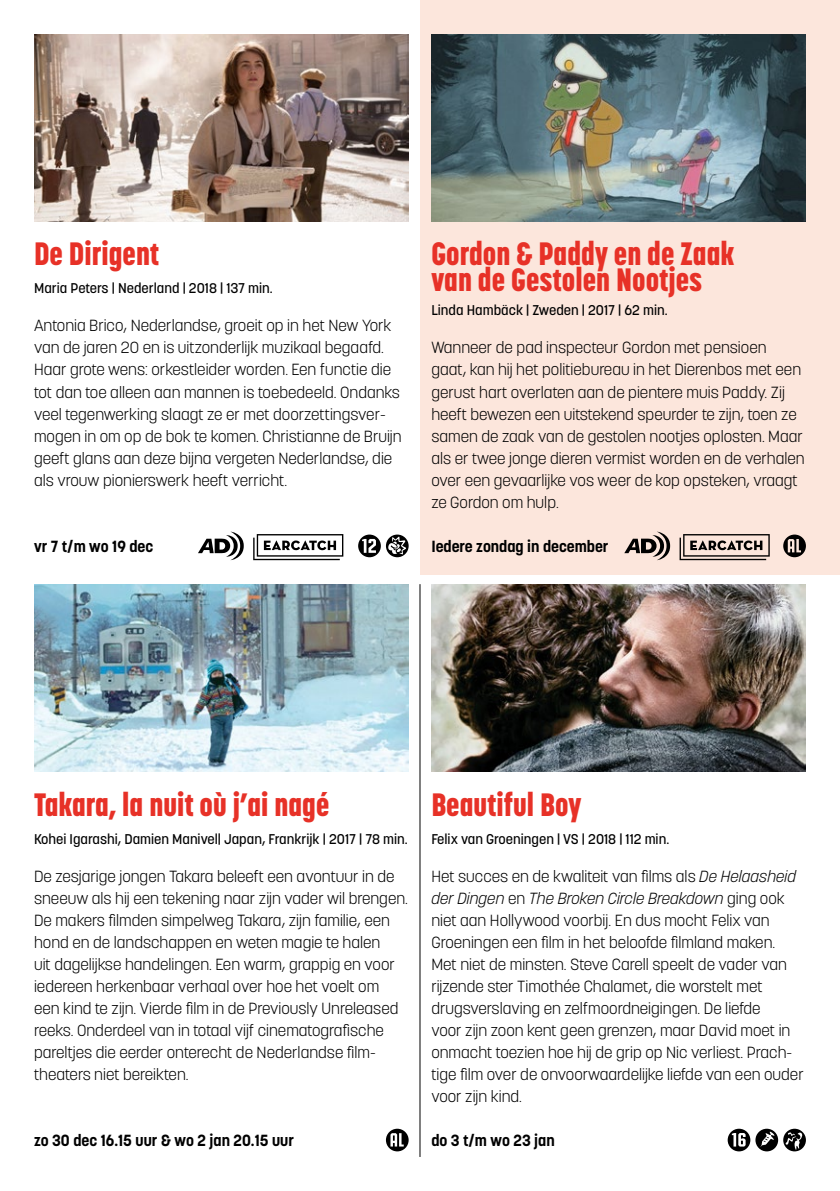
<style>
.page{position:relative;width:840px;height:1191px;background:#fff}
.page>*{position:absolute;margin:0;border:0;box-sizing:border-box;transform-origin:0 0}
.t1{font:800 32px/26px "Korolev Condensed";color:#e73127}
.t2{font:300 16px/22px "Korolev";color:#000}
.t3{font:700 16px "Korolev";color:#000}
.t4{font:500 14px "Korolev";color:#000}
.s1{font-style:italic}
</style>
<div class="page">
<hr style="left:419px;top:584px;width:1px;height:573px;background:#000">
<div style="left:420px;top:0;width:419px;height:574px;background:#fce6dc"></div>
<img style="left:34px;top:584px;width:374px;height:187px">
<img style="left:431px;top:584px;width:374px;height:187px">
<img style="left:34px;top:34px;width:374px;height:187px">
<img style="left:431px;top:34px;width:374px;height:187px">
<svg style="left:386px;top:1128px;width:22px;height:23px"></svg>
<svg style="left:783px;top:534px;width:22px;height:23px"></svg>
<svg style="left:358px;top:534px;width:22px;height:23px"></svg>
<svg style="left:386px;top:534px;width:22px;height:23px"></svg>
<svg style="left:727px;top:1128px;width:78px;height:23px"></svg>
<svg style="left:253px;top:534px;width:90px;height:26px"></svg>
<svg style="left:198px;top:531px;width:45px;height:29px"></svg>
<svg style="left:679px;top:534px;width:90px;height:26px"></svg>
<svg style="left:624px;top:531px;width:45px;height:29px"></svg>
<h1 class="t1" style="left:34px;top:241px;width:127px">De Dirigent</h1>
<p class="t4" style="left:34px;top:280px;width:240px">Maria Peters | Nederland | 2018 | 137 min.</p>
<p class="t2" style="left:34px;top:315px;width:369px">Antonia Brico, Nederlandse, groeit op in het New York van de jaren 20 en is uitzonderlijk muzikaal begaafd.<br>Haar grote wens: orkestleider worden. Een functie die tot dan toe alleen aan mannen is toebedeeld. Ondanks veel tegenwerking slaagt ze er met doorzettingsver&shy;mogen in om op de bok te komen. Christianne de Bruijn geeft glans aan deze bijna vergeten Nederlandse, die als vrouw pionierswerk heeft verricht.</p>
<p class="t3" style="left:34px;top:536px;width:121px">vr 7 t/m wo 19 dec</p>
<h1 class="t1" style="left:431px;top:241px;width:304px">Gordon &amp; Paddy en de Zaak van de Gestolen Nootjes</h1>
<p class="t4" style="left:431px;top:302px;width:238px">Linda Hambäck | Zweden | 2017 | 62 min.</p>
<p class="t2" style="left:431px;top:337px;width:374px">Wanneer de pad inspecteur Gordon met pensioen gaat, kan hij het politiebureau in het Dierenbos met een gerust hart overlaten aan de pientere muis Paddy. Zij heeft bewezen een uitstekend speurder te zijn, toen ze samen de zaak van de gestolen nootjes oplosten. Maar als er twee jonge dieren vermist worden en de verhalen over een gevaarlijke vos weer de kop opsteken, vraagt ze Gordon om hulp.</p>
<p class="t3" style="left:431px;top:536px;width:179px">Iedere zondag in december</p>
<h1 class="t1" style="left:34px;top:791px;width:297px">Takara, la nuit où j’ai nagé</h1>
<p class="t4" style="left:34px;top:830px;width:375px">Kohei Igarashi, Damien Manivel| Japan, Frankrijk | 2017 | 78 min.</p>
<p class="t2" style="left:34px;top:865px;width:375px">De zesjarige jongen Takara beleeft een avontuur in de sneeuw als hij een tekening naar zijn vader wil brengen.<br>De makers filmden simpelweg Takara, zijn familie, een hond en de landschappen en weten magie te halen<br>uit dagelijkse handelingen. Een warm, grappig en voor iedereen herkenbaar verhaal over hoe het voelt om een kind te zijn. Vierde film in de Previously Unreleased reeks. Onderdeel van in totaal vijf cinematografische pareltjes die eerder onterecht de Nederlandse film&shy;theaters niet bereikten.</p>
<p class="t3" style="left:34px;top:1130px;width:261px">zo 30 dec 16.15 uur &amp; wo 2 jan 20.15 uur</p>
<h1 class="t1" style="left:431px;top:791px;width:151px">Beautiful Boy</h1>
<p class="t4" style="left:431px;top:830px;width:239px">Felix van Groeningen | VS | 2018 | 112 min.</p>
<p class="t2" style="left:431px;top:865px;width:373px">Het succes en de kwaliteit van films als <span class="s1">De Helaasheid der Dingen</span> en <span class="s1">The Broken Circle Breakdown</span> ging ook niet aan Hollywood voorbij. En dus mocht Felix van Groeningen een film in het beloofde filmland maken.<br>Met niet de minsten. Steve Carell speelt de vader van rijzende ster Timothée Chalamet, die worstelt met drugsverslaving en zelfmoordneigingen. De liefde<br>voor zijn zoon kent geen grenzen, maar David moet in onmacht toezien hoe hij de grip op Nic verliest. Prach&shy;tige film over de onvoorwaardelijke liefde van een ouder voor zijn kind.</p>
<p class="t3" style="left:431px;top:1130px;width:125px">do 3 t/m wo 23 jan</p>
</div>
